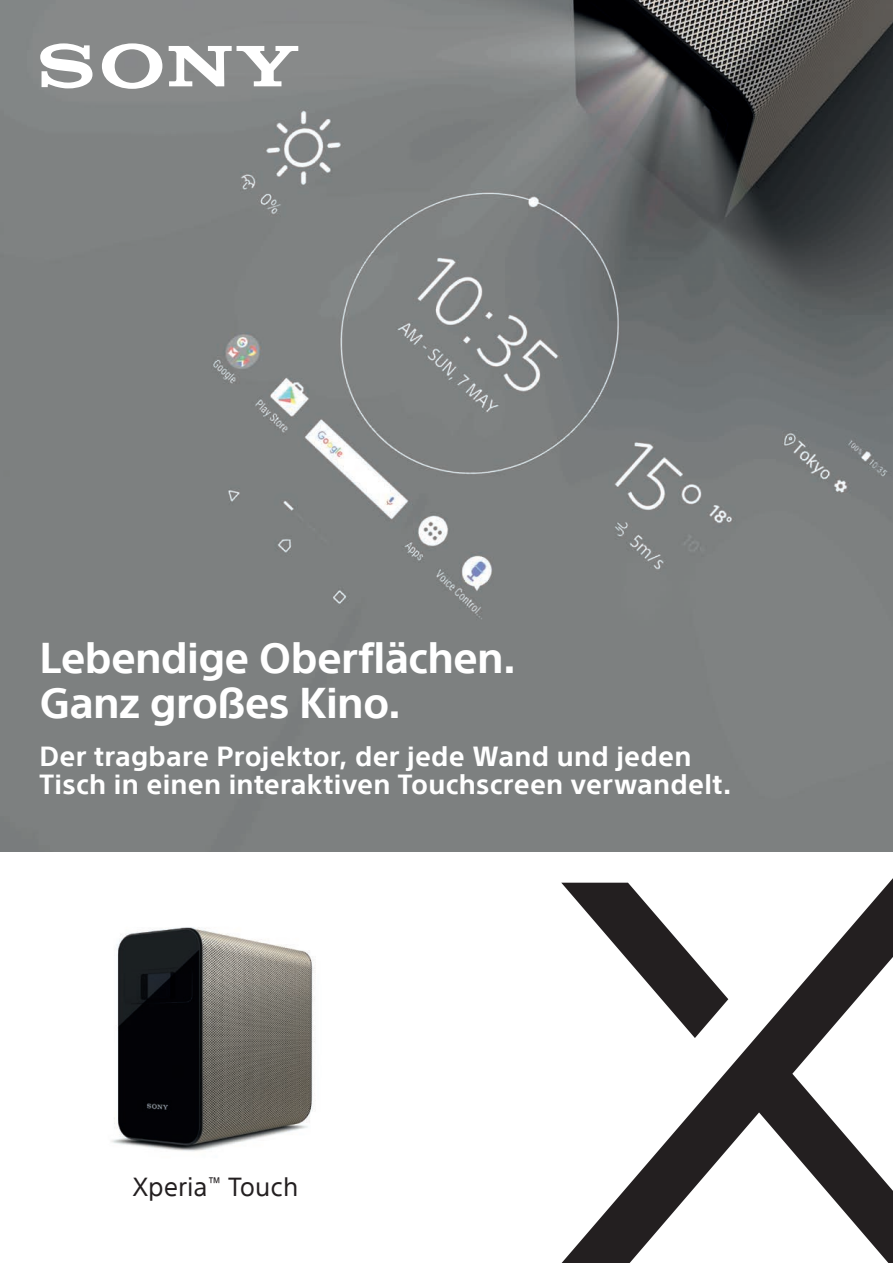
<style>
.page{position:relative;width:893px;height:1263px;background:#fff}
.page>*{position:absolute;margin:0;border:0;box-sizing:border-box;transform-origin:0 0}
.t1{font:700 42px "SST";letter-spacing:-.02em;color:#fff}
.t2{font:700 27px/28.5px "SST";letter-spacing:.01em;color:#fff}
.t3{font:25.5px "SST";color:#231f20}
</style>
<div class="page">
<img style="left:0;top:0;width:893px;height:851px">
<svg style="left:562px;top:878px;width:331px;height:385px"></svg>
<svg style="left:561px;top:883px;width:167px;height:155px"></svg>
<svg style="left:40px;top:43px;width:258px;height:46px"></svg>
<img style="left:111px;top:927px;width:205px;height:224px">
<p class="t1" style="left:40px;top:633px;width:478px">Lebendige Oberflächen.</p>
<p class="t1" style="left:40px;top:678px;width:363px">Ganz großes Kino.</p>
<p class="t2" style="left:40px;top:742px;width:693px">Der tragbare Projektor, der jede Wand und jeden<br>Tisch in einen interaktiven Touchscreen verwandelt.</p>
<p class="t3" style="left:133px;top:1172px;width:167px">Xperia<sup>™</sup> Touch</p>
</div>
